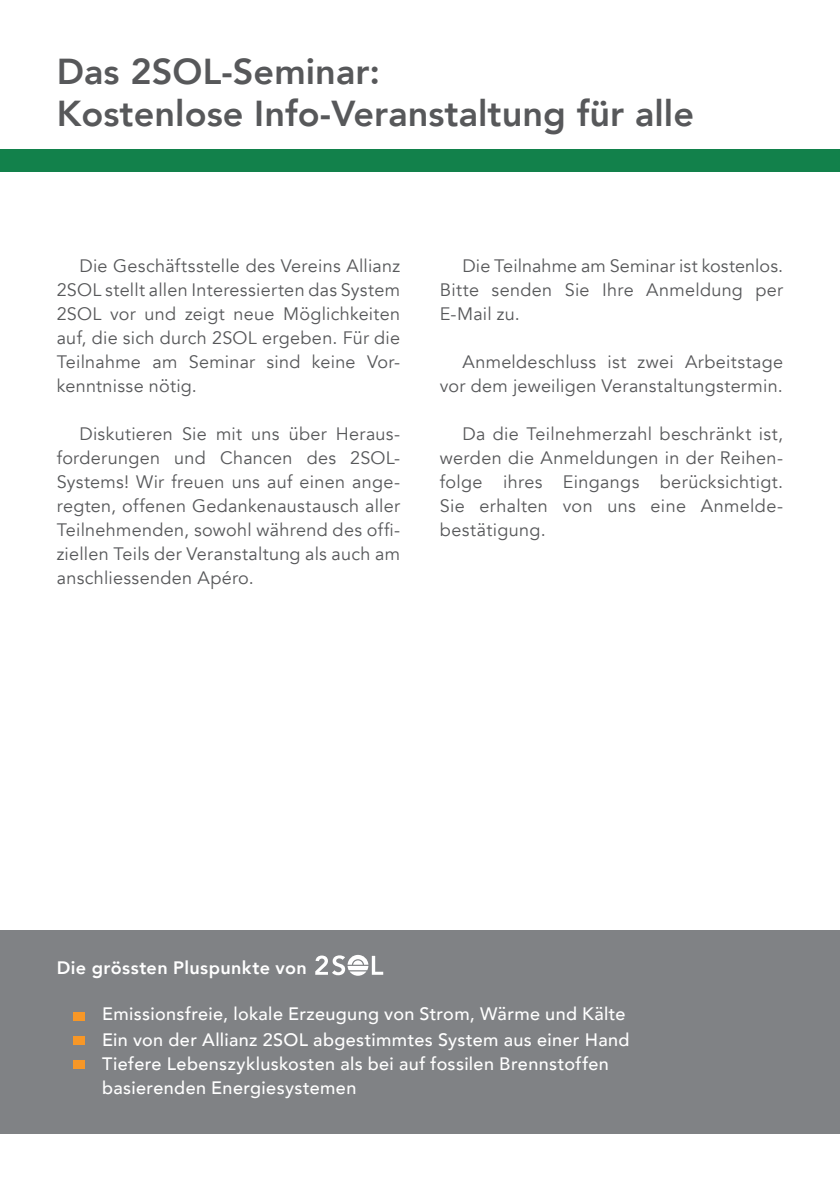
<style>
.page{position:relative;width:840px;height:1191px;background:#fff}
.page>*{position:absolute;margin:0;border:0;box-sizing:border-box;transform-origin:0 0}
.t1{font:800 36px/42px "Avenir LT Com";color:#57585a}
.t2{font:18px/24px "Avenir LT Com";letter-spacing:.015em;color:#57585a;text-align:justify}
.t3{font:500 18px/26px "Avenir LT Com";letter-spacing:.02em;color:#fff}
.t4{font:800 18px "Avenir LT Com";letter-spacing:.02em;color:#fff}
</style>
<div class="page">
<div style="left:0;top:149px;width:839px;height:22px;background:#12814b"></div>
<div style="left:0;top:930px;width:839px;height:203px;background:#808285"></div>
<div style="left:74px;top:1012px;width:11px;height:8px;background:#f79727"></div>
<div style="left:74px;top:1036px;width:11px;height:8px;background:#f79727"></div>
<div style="left:74px;top:1060px;width:11px;height:8px;background:#f79727"></div>
<svg style="left:315px;top:955px;width:68px;height:20px"></svg>
<h1 class="t1" style="left:57px;top:51px;width:638px">Das 2SOL-Seminar:<br>Kostenlose Info-Veranstaltung für alle</h1>
<p class="t2" style="left:57px;top:254px;width:345px;text-indent:23px">Die Geschäftsstelle des Vereins Allianz 2SOL stellt allen Interessierten das System 2SOL vor und zeigt neue Möglichkeiten auf, die sich durch 2SOL ergeben. Für die Teilnahme am Seminar sind keine Vor&shy;kenntnisse nötig.</p>
<p class="t2" style="left:57px;top:422px;width:345px;text-indent:23px">Diskutieren Sie mit uns über Heraus&shy;forderungen und Chancen des 2SOL-Systems! Wir freuen uns auf einen ange&shy;regten, offenen Gedankenaustausch aller Teilnehmenden, sowohl während des offi&shy;ziellen Teils der Veranstaltung als auch am anschliessenden Apéro.</p>
<p class="t2" style="left:439px;top:254px;width:345px;text-indent:23px">Die Teilnahme am Seminar ist kostenlos.<br>Bitte senden Sie Ihre Anmeldung per E-Mail zu.</p>
<p class="t2" style="left:439px;top:350px;width:345px;text-align:right">Anmeldeschluss ist zwei Arbeitstage vor dem jeweiligen Veranstaltungstermin.</p>
<p class="t2" style="left:439px;top:422px;width:344px;text-indent:23px">Da die Teilnehmerzahl beschränkt ist, werden die Anmeldungen in der Reihen‑ folge ihres Eingangs berücksichtigt.<br>Sie erhalten von uns eine Anmelde‑ bestätigung.</p>
<p class="t4" style="left:57px;top:957px;width:251px">Die grössten Pluspunkte von</p>
<p class="t3" style="left:102px;top:1001px;width:528px">Emissionsfreie, lokale Erzeugung von Strom, Wärme und Kälte<br>Ein von der Allianz 2SOL abgestimmtes System aus einer Hand</p>
<p class="t3" style="left:102px;top:1052px;width:508px;line-height:24px">Tiefere Lebenszykluskosten als bei auf fossilen Brennstoffen basierenden Energiesystemen</p>
</div>
